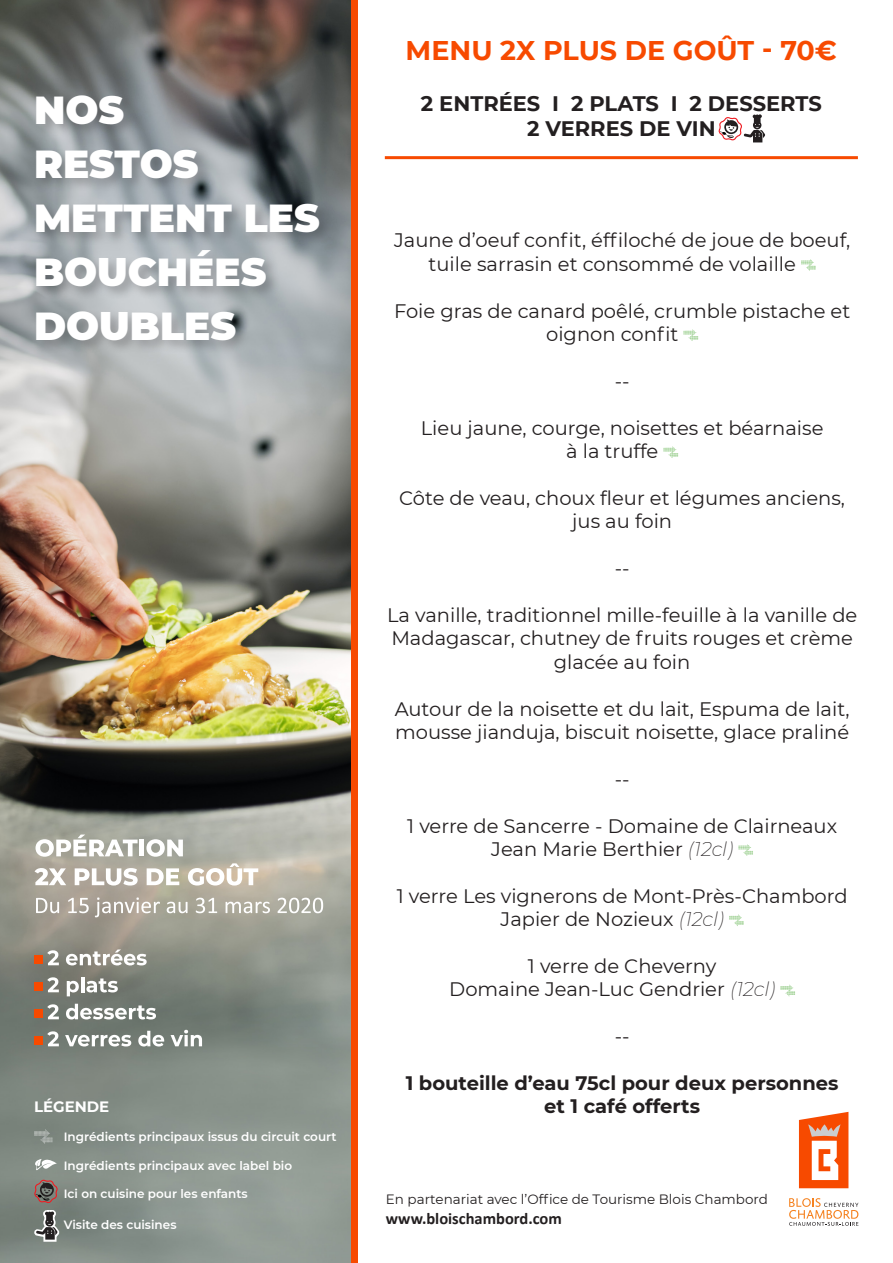
<style>
.page{position:relative;width:893px;height:1263px;background:#fff}
.page>*{position:absolute;margin:0;border:0;box-sizing:border-box;transform-origin:0 0}
.t1{font:900 39px "Montserrat";color:#fff}
.t2{font:700 27px "Montserrat";color:#f74a00}
.t3{font:700 21px "Montserrat";color:#231f20}
.t4{font:19.5px/23.4px "Montserrat";color:#231f20}
.t5{font:700 19.5px/23.4px "Montserrat";color:#231f20;text-align:center}
.t6{font:700 16.5px "Calibri";color:#231f20}
.t7{font:700 15px "Montserrat";color:#fff}
.t8{font:13.5px "Montserrat";color:#231f20}
.t9{font:600 12px "Montserrat";color:#fff}
.s1{font-weight:200;font-style:italic}
</style>
<div class="page">
<img style="left:0;top:0;width:351px;height:1263px">
<div style="left:351px;top:0;width:6px;height:1263px;background:#f74a00"></div>
<svg style="left:799px;top:1112px;width:49px;height:76px"></svg>
<svg style="left:789px;top:1198px;width:69px;height:28px"></svg>
<div style="left:33px;top:92px;width:301px;height:263px;background:#231f20;opacity:.28"></div>
<svg style="left:801px;top:259px;width:15px;height:12px"></svg>
<svg style="left:683px;top:329px;width:16px;height:12px"></svg>
<svg style="left:663px;top:446px;width:16px;height:12px"></svg>
<svg style="left:738px;top:844px;width:15px;height:12px"></svg>
<svg style="left:729px;top:914px;width:15px;height:12px"></svg>
<svg style="left:780px;top:985px;width:15px;height:12px"></svg>
<hr style="left:385px;top:156px;width:473px;height:3px;background:#f74a00">
<svg style="left:36px;top:898px;width:23px;height:15px"></svg>
<svg style="left:68px;top:898px;width:21px;height:15px"></svg>
<svg style="left:95px;top:897px;width:65px;height:20px"></svg>
<svg style="left:167px;top:902px;width:21px;height:11px"></svg>
<svg style="left:196px;top:898px;width:21px;height:15px"></svg>
<svg style="left:226px;top:902px;width:44px;height:11px"></svg>
<svg style="left:278px;top:898px;width:45px;height:15px"></svg>
<div style="left:34px;top:955px;width:8px;height:9px;background:#f74a00"></div>
<svg style="left:47px;top:950px;width:12px;height:15px"></svg>
<svg style="left:66px;top:949px;width:81px;height:16px"></svg>
<div style="left:34px;top:982px;width:8px;height:9px;background:#f74a00"></div>
<svg style="left:47px;top:977px;width:12px;height:15px"></svg>
<svg style="left:67px;top:981px;width:12px;height:15px"></svg>
<hr style="left:81px;top:977px;width:3px;height:15px;background:#fff">
<svg style="left:86px;top:978px;width:32px;height:14px"></svg>
<div style="left:34px;top:1009px;width:8px;height:9px;background:#f74a00"></div>
<svg style="left:47px;top:1004px;width:12px;height:15px"></svg>
<svg style="left:66px;top:1004px;width:90px;height:15px"></svg>
<div style="left:34px;top:1036px;width:8px;height:9px;background:#f74a00"></div>
<svg style="left:47px;top:1031px;width:12px;height:15px"></svg>
<svg style="left:65px;top:1035px;width:66px;height:11px"></svg>
<svg style="left:138px;top:1031px;width:26px;height:15px"></svg>
<svg style="left:171px;top:1030px;width:31px;height:16px"></svg>
<svg style="left:36px;top:834px;width:102px;height:23px"></svg>
<div style="left:139px;top:839px;width:5px;height:17px;background:#fff"></div>
<svg style="left:146px;top:839px;width:37px;height:18px"></svg>
<svg style="left:35px;top:868px;width:31px;height:17px"></svg>
<svg style="left:75px;top:868px;width:63px;height:17px"></svg>
<svg style="left:147px;top:868px;width:32px;height:17px"></svg>
<svg style="left:188px;top:863px;width:70px;height:22px"></svg>
<svg style="left:34px;top:1129px;width:19px;height:15px"></svg>
<svg style="left:35px;top:1159px;width:22px;height:11px"></svg>
<svg style="left:33px;top:1179px;width:29px;height:66px;background:#7b7873"></svg>
<svg style="left:718px;top:114px;width:47px;height:29px"></svg>
<p class="t1" style="left:34px;top:81px;width:92px">NOS</p>
<p class="t1" style="left:34px;top:135px;width:166px">RESTOS</p>
<p class="t1" style="left:34px;top:189px;width:287px">METTENT LES</p>
<p class="t1" style="left:34px;top:243px;width:234px">BOUCHÉES</p>
<p class="t1" style="left:34px;top:297px;width:203px">DOUBLES</p>
<p class="t7" style="left:34px;top:1096px;width:77px">LÉGENDE</p>
<p class="t9" style="left:64px;top:1128px;width:274px">Ingrédients principaux issus du circuit court</p>
<p class="t9" style="left:64px;top:1157px;width:230px">Ingrédients principaux avec label bio</p>
<p class="t9" style="left:64px;top:1185px;width:185px">Ici on cuisine pour les enfants</p>
<p class="t9" style="left:64px;top:1216px;width:114px">Visite des cuisines</p>
<p class="t2" style="left:406px;top:31px;width:433px">MENU 2X PLUS DE GOÛT - 70€</p>
<p class="t3" style="left:421px;top:88px;width:402px">2 ENTRÉES I 2 PLATS I 2 DESSERTS</p>
<p class="t3" style="left:527px;top:113px;width:190px">2 VERRES DE VIN</p>
<p class="t4" style="left:429px;top:228px;width:423px;text-indent:-34px">Jaune d’oeuf confit, éffiloché de joue de boeuf, tuile sarrasin et consommé de volaille</p>
<p class="t4" style="left:546px;top:298px;width:306px;text-indent:-152px">Foie gras de canard poêlé, crumble pistache et oignon confit</p>
<p class="t4" style="left:615px;top:369px;width:16px">--</p>
<p class="t4" style="left:566px;top:415px;width:259px;text-indent:-145px">Lieu jaune, courge, noisettes et béarnaise à la truffe</p>
<p class="t4" style="left:399px;top:486px;width:447px;text-align:center">Côte de veau, choux fleur et légumes anciens, jus au foin</p>
<p class="t4" style="left:615px;top:556px;width:16px">--</p>
<p class="t4" style="left:387px;top:603px;width:472px;text-align:center">La vanille, traditionnel mille-feuille à la vanille de<br>Madagascar, chutney de fruits rouges et crème glacée au foin</p>
<p class="t4" style="left:395px;top:696px;width:456px">Autour de la noisette et du lait, Espuma de lait, mousse jianduja, biscuit noisette, glace praliné</p>
<p class="t4" style="left:615px;top:766px;width:16px">--</p>
<p class="t4" style="left:491px;top:813px;width:347px;text-indent:-84px">1 verre de Sancerre - Domaine de Clairneaux<br>Jean Marie Berthier <span class="s1">(12cl)</span></p>
<p class="t4" style="left:501px;top:883px;width:349px;text-indent:-104px">1 verre Les vignerons de Mont-Près-Chambord<br>Japier de Nozieux <span class="s1">(12cl)</span></p>
<p class="t4" style="left:528px;top:954px;width:190px">1 verre de Cheverny</p>
<p class="t4" style="left:449px;top:977px;width:328px">Domaine Jean-Luc Gendrier <span class="s1">(12cl)</span></p>
<p class="t4" style="left:615px;top:1024px;width:16px">--</p>
<p class="t5" style="left:406px;top:1070px;width:434px">1 bouteille d’eau 75cl pour deux personnes et 1 café offerts</p>
<p class="t8" style="left:386px;top:1190px;width:384px">En partenariat avec l’Office de Tourisme Blois Chambord</p>
<p class="t6" style="left:386px;top:1208px;width:178px">www.bloischambord.com</p>
</div>
